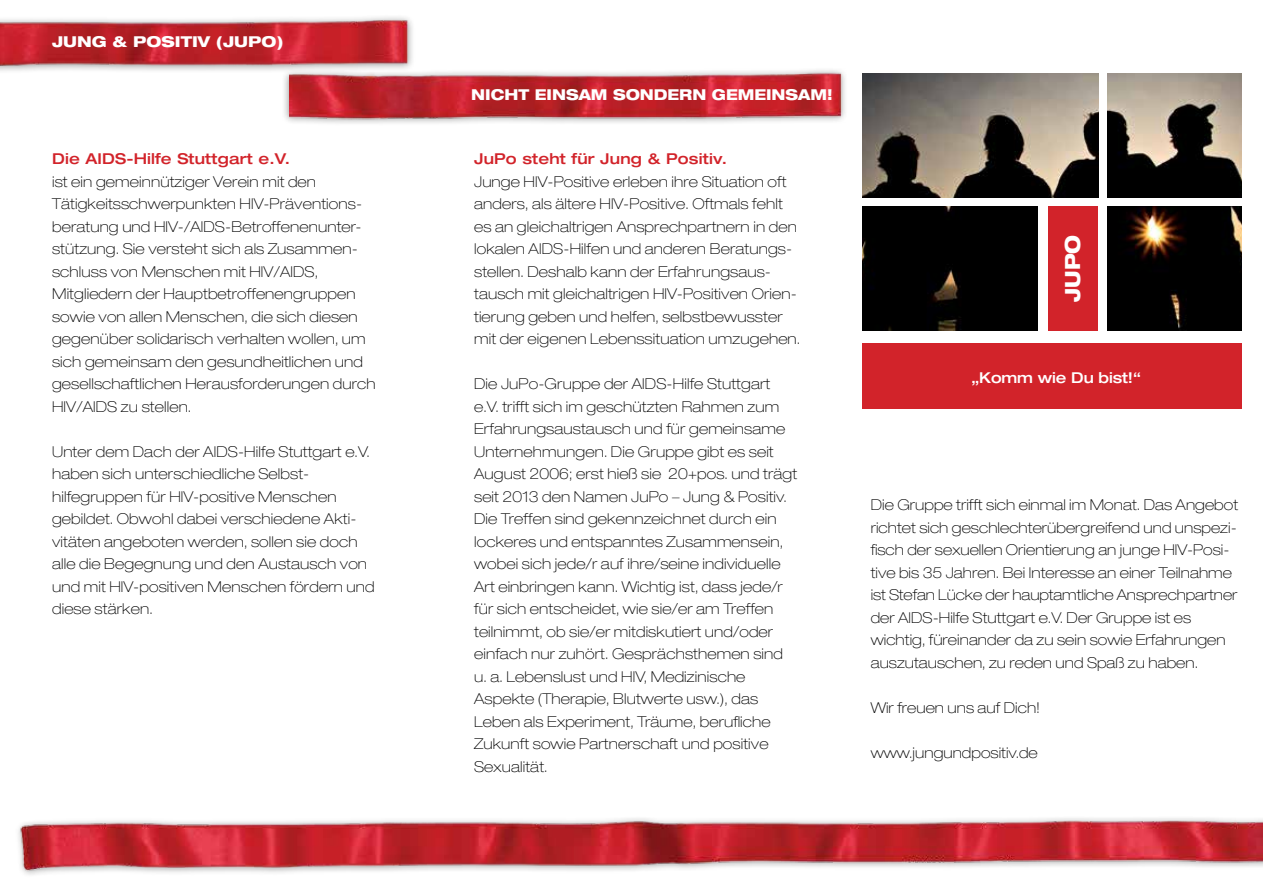
<style>
.page{position:relative;width:1263px;height:893px;background:#fff}
.page>*{position:absolute;margin:0;border:0;box-sizing:border-box;transform-origin:0 0}
.t1{font:800 expanded 21px "Helvetica Neue";color:#fff;scale:.9 1}
.t2{font:100 expanded 15px/22.5px "Helvetica Neue";letter-spacing:.01em;color:#000}
.t3{font:500 expanded 15px "Helvetica Neue";letter-spacing:.01em;color:#d2232a}
.t4{font:800 expanded 15px "Helvetica Neue";color:#fff;scale:.95 1}
.t5{font:800 expanded 15px "Helvetica Neue";color:#fff}
.t6{font:500 expanded 15px "Helvetica Neue";letter-spacing:-.01em;color:#fff}
</style>
<div class="page">
<div style="left:862px;top:206px;width:175px;height:124px;background:#000"></div>
<img style="left:1108px;top:73px;width:134px;height:124px">
<img style="left:1108px;top:206px;width:134px;height:124px">
<div style="left:1048px;top:206px;width:50px;height:124px;background:#d2232a"></div>
<img style="left:0;top:17px;width:413px;height:54px">
<div style="left:282px;top:66px;width:567px;height:60px;background:#000;opacity:.4"></div>
<img style="left:289px;top:62px;width:560px;height:62px">
<div style="left:862px;top:343px;width:380px;height:65px;background:#d2232a"></div>
<img style="left:18px;top:818px;width:1245px;height:57px">
<img style="left:862px;top:73px;width:236px;height:124px">
<p class="t5" style="left:52px;top:32px;width:233px">JUNG &amp; POSITIV (JuPo)</p>
<p class="t3" style="left:52px;top:150px;width:240px">Die AIDS-Hilfe Stuttgart e.V.</p>
<p class="t2" style="left:52px;top:170px;width:325px">ist ein gemeinnütziger Verein mit den Tätigkeitsschwerpunkten HIV-Präventions&shy;beratung und HIV-/AIDS-Betroffenenunter&shy;stützung. Sie versteht sich als Zusammen&shy;schluss von Menschen mit HIV/AIDS, Mitgliedern der Hauptbetroffenengruppen sowie von allen Menschen, die sich diesen gegenüber solidarisch verhalten wollen, um sich gemeinsam den gesundheitlichen und gesellschaftlichen Herausforderungen durch HIV/AIDS zu stellen.</p>
<p class="t2" style="left:52px;top:440px;width:324px">Unter dem Dach der AIDS-Hilfe Stuttgart e.V. haben sich unterschiedliche Selbst&shy;hilfegruppen für HIV-positive Menschen gebildet. Obwohl dabei verschiedene Akti&shy;vitäten angeboten werden, sollen sie doch alle die Begegnung und den Austausch von und mit HIV-positiven Menschen fördern und diese stärken.</p>
<p class="t4" style="left:471px;top:85px;width:382px">NICHT EINSAM SONDERN GEMEINSAM!</p>
<p class="t3" style="left:474px;top:150px;width:254px">JuPo steht für Jung &amp; Positiv.</p>
<p class="t2" style="left:474px;top:170px;width:328px">Junge HIV-Positive erleben ihre Situation oft anders, als ältere HIV-Positive. Oftmals fehlt es an gleichaltrigen Ansprechpartnern in den lokalen AIDS-Hilfen und anderen Beratungs&shy;stellen. Deshalb kann der Erfahrungsaus&shy;tausch mit gleichaltrigen HIV-Positiven Orien&shy;tierung geben und helfen, selbstbewusster mit der eigenen Lebenssituation umzugehen.</p>
<p class="t2" style="left:474px;top:373px;width:325px">Die JuPo-Gruppe der AIDS-Hilfe Stuttgart e.V. trifft sich im geschützten Rahmen zum Erfahrungsaustausch und für gemeinsame Unternehmungen. Die Gruppe gibt es seit August 2006; erst hieß sie 20+pos. und trägt seit 2013 den Namen JuPo – Jung &amp; Positiv.<br>Die Treffen sind gekennzeichnet durch ein lockeres und entspanntes Zusammensein, wobei sich jede/r auf ihre/seine individuelle Art einbringen kann. Wichtig ist, dass jede/r für sich entscheidet, wie sie/er am Treffen teilnimmt, ob sie/er mitdiskutiert und/oder einfach nur zuhört. Gesprächsthemen sind u. a. Lebenslust und HIV, Medizinische Aspekte (Therapie, Blutwerte usw.), das Leben als Experiment, Träume, berufliche Zukunft sowie Partnerschaft und positive Sexualität.</p>
<p class="t6" style="left:971px;top:368px;width:171px">„Komm wie Du bist!“</p>
<h1 class="t1" style="left:1059px;top:302px;width:75px;rotate:-90deg">jupo</h1>
<p class="t2" style="left:871px;top:494px;width:369px">Die Gruppe trifft sich einmal im Monat. Das Angebot richtet sich geschlechterübergreifend und unspezi&shy;fisch der sexuellen Orientierung an junge HIV-Posi&shy;tive bis 35 Jahren. Bei Interesse an einer Teilnahme ist Stefan Lücke der hauptamtliche Ansprechpartner der AIDS-Hilfe Stuttgart e.V. Der Gruppe ist es wichtig, füreinander da zu sein sowie Erfahrungen auszutauschen, zu reden und Spaß zu haben.</p>
<p class="t2" style="left:871px;top:696px;width:171px">Wir freuen uns auf Dich!</p>
<p class="t2" style="left:871px;top:741px;width:169px">www.jungundpositiv.de</p>
</div>
